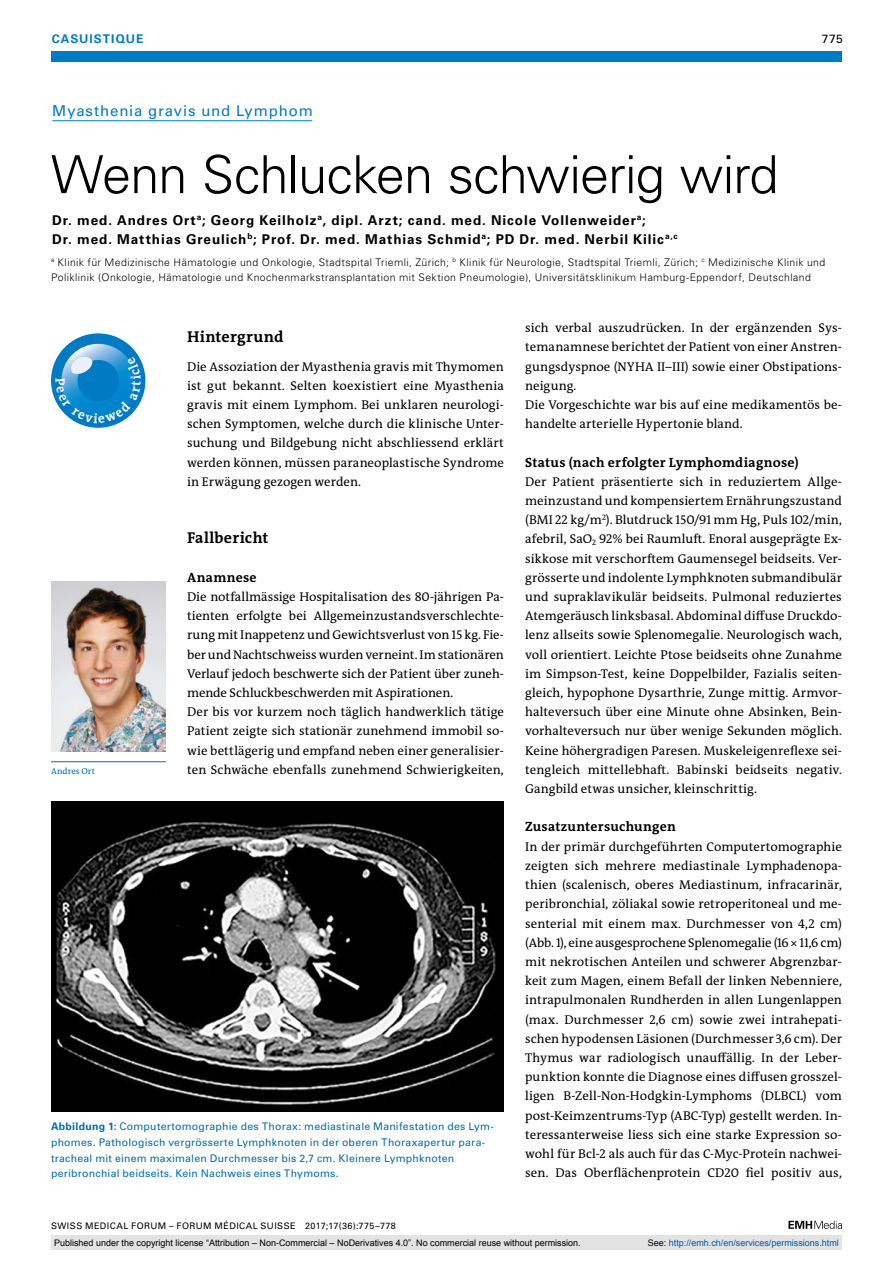
<style>
.page{position:relative;width:893px;height:1263px;background:#fff}
.page>*{position:absolute;margin:0;border:0;box-sizing:border-box;transform-origin:0 0}
.t1{font:300 52.5px "Univers LT Std";letter-spacing:-.02em;color:#000}
.t2{font:700 15.75px "The Antiqua B W7";letter-spacing:.015em;color:#000}
.t3{font:15px "Univers LT Std";letter-spacing:.055em;color:#007ac3}
.t4{font:700 13.5px/19.2px "Univers LT Std";letter-spacing:.07em;color:#000}
.t5{font:700 13.5px "The Antiqua B W7";letter-spacing:.02em;color:#000}
.t6{font:12.75px/19.2px "The Antiqua B W5 Plain";letter-spacing:.005em;color:#000;text-align:justify}
.t7{font:700 12px "Univers LT Std";letter-spacing:.08em;color:#007ac3}
.t8{font:12px "Univers LT Std";color:#000}
.t9{font:300 10.5px/15px "Univers LT Std";letter-spacing:.04em;color:#000}
.t10{font:10.5px/15.8px "Univers LT Std";letter-spacing:.02em;color:#006dae}
.t11{font:9px "Arial";color:#000}
.t12{font:9px "Univers LT Std";letter-spacing:.05em;color:#000}
.t13{font:9px "Arial";color:#005ba9}
.t14{font:8.7px "The Antiqua B W5 Plain";letter-spacing:.01em;color:#006dae}
.s1{font-weight:700}
.s2{color:#000}
</style>
<div class="page">
<div style="left:51px;top:51px;width:791px;height:11px;background:#007ac3"></div>
<svg style="left:788px;top:1221px;width:54px;height:8px"></svg>
<hr style="left:52px;top:120px;width:260px;height:1px;background:#007ac3">
<hr style="left:51px;top:761px;width:115px;height:1px;background:#006dae">
<img style="left:51px;top:581px;width:115px;height:170px">
<img style="left:51px;top:801px;width:453px;height:311px">
<div style="left:51px;top:1235px;width:791px;height:15px;background:#e3e3e3"></div>
<svg style="left:51px;top:333px;width:94px;height:95px"></svg>
<p class="t7" style="left:52px;top:31px;width:93px">CASUISTIQUE</p>
<p class="t8" style="left:822px;top:31px;width:23px">775</p>
<p class="t3" style="left:52px;top:102px;width:262px">Myasthenia gravis und Lymphom</p>
<h1 class="t1" style="left:51px;top:143px;width:729px">Wenn Schlucken schwierig wird</h1>
<p class="t4" style="left:52px;top:211px;width:627px">Dr. med. Andres Ort<sup>a</sup>; Georg Keilholz<sup>a</sup>, dipl. Arzt; cand. med. Nicole Vollenweider<sup>a</sup>;<br>Dr. med. Matthias Greulich<sup>b</sup>; Prof. Dr. med. Mathias Schmid<sup>a</sup>; PD Dr. med. Nerbil Kilic<sup>a,c</sup></p>
<p class="t9" style="left:51px;top:254px;width:776px"><sup>a</sup> Klinik für Medizinische Hämatologie und Onkologie, Stadtspital Triemli, Zürich; <sup>b</sup> Klinik für Neurologie, Stadtspital Triemli, Zürich; <sup>c</sup> Medizinische Klinik und<br>Poliklinik (Onkologie, Hämatologie und Knochenmarkstransplantation mit Sektion Pneumologie), Universitätsklinikum Hamburg-Eppendorf, Deutschland</p>
<p class="t14" style="left:51px;top:765px;width:46px">Andres Ort</p>
<p class="t2" style="left:187px;top:326px;width:98px">Hintergrund</p>
<p class="t6" style="left:187px;top:357px;width:318px">Die Assoziation der Myasthenia gravis mit Thymomen ist gut bekannt. Selten koexistiert eine Myasthenia gravis mit einem Lymphom. Bei unklaren neurologi&shy;schen Symptomen, welche durch die klinische Unter&shy;suchung und Bildgebung nicht abschliessend erklärt werden können, müssen paraneoplastische Syndrome in Erwägung gezogen werden.</p>
<p class="t2" style="left:187px;top:528px;width:83px">Fallbericht</p>
<p class="t5" style="left:187px;top:569px;width:71px">Anamnese</p>
<p class="t6" style="left:187px;top:587px;width:318px;text-align:left">Die notfallmässige Hospitalisation des 80-jährigen Pa&shy;tienten erfolgte bei Allgemeinzustandsverschlechte&shy;rung mit Inappetenz und Gewichtsverlust von 15 kg. Fie&shy;ber und Nachtschweiss wurden verneint. Im stationären Verlauf jedoch beschwerte sich der Patient über zuneh&shy;mende Schluckbeschwerden mit Aspirationen.<br>Der bis vor kurzem noch täglich handwerklich tätige Patient zeigte sich stationär zunehmend immobil so&shy;wie bettlägerig und empfand neben einer generalisier&shy;ten Schwäche ebenfalls zunehmend Schwierigkeiten,</p>
<p class="t10" style="left:51px;top:1118px;width:444px"><span class="s1">Abbildung 1:</span> Computertomographie des Thorax: mediastinale Manifestation des Lym&shy;phomes. Pathologisch vergrösserte Lymphknoten in der oberen Thoraxapertur para&shy;tracheal mit einem maximalen Durchmesser bis 2,7 cm. Kleinere Lymphknoten peribronchial beidseits. Kein Nachweis eines Thymoms.</p>
<p class="t12" style="left:51px;top:1220px;width:346px">SWISS MEDICAL FORUM – FORUM MÉDICAL SUISSE 2017;17(36):775–778</p>
<p class="t6" style="left:525px;top:318px;width:318px;text-align:left">sich verbal auszudrücken. In der ergänzenden Sys&shy;temanamnese berichtet der Patient von einer Anstren&shy;gungsdyspnoe (NYHA II–III) sowie einer Obstipations&shy;neigung.<br>Die Vorgeschichte war bis auf eine medikamentös be&shy;handelte arterielle Hypertonie bland.</p>
<p class="t5" style="left:525px;top:453px;width:275px">Status (nach erfolgter Lymphomdiagnose)</p>
<p class="t6" style="left:525px;top:472px;width:318px">Der Patient präsentierte sich in reduziertem Allge&shy;meinzustand und kompensiertem Ernährungszustand (BMI 22 kg/m<sup>2</sup>). Blutdruck 150/91 mm Hg, Puls 102/min, afebril, SaO<sub>2</sub> 92% bei Raumluft. Enoral ausgeprägte Ex&shy;sikkose mit verschorftem Gaumensegel beidseits. Ver&shy;grösserte und indolente Lymphknoten submandibulär und supraklavikulär beidseits. Pulmonal reduziertes Atemgeräusch linksbasal. Abdominal diffuse Druckdo&shy;lenz allseits sowie Splenomegalie. Neurologisch wach, voll orientiert. Leichte Ptose beidseits ohne Zunahme im Simpson-Test, keine Doppelbilder, Fazialis seiten&shy;gleich, hypophone Dysarthrie, Zunge mittig. Armvor&shy;halteversuch über eine Minute ohne Absinken, Bein&shy;vorhalteversuch nur über wenige Sekunden möglich.<br>Keine höhergradigen Paresen. Muskeleigenreflexe sei&shy;tengleich mittellebhaft. Babinski beidseits negativ.<br>Gangbild etwas unsicher, kleinschrittig.</p>
<p class="t5" style="left:525px;top:818px;width:152px">Zusatzuntersuchungen</p>
<p class="t6" style="left:525px;top:837px;width:318px">In der primär durchgeführten Computertomographie zeigten sich mehrere mediastinale Lymphadenopa&shy;thien (scalenisch, oberes Mediastinum, infracarinär, peribronchial, zöliakal sowie retroperitoneal und me&shy;senterial mit einem max. Durchmesser von 4,2 cm) (Abb. 1), eine ausgesprochene Splenomegalie (16 × 11,6 cm) mit nekrotischen Anteilen und schwerer Abgrenzbar&shy;keit zum Magen, einem Befall der linken Nebenniere, intrapulmonalen Rundherden in allen Lungenlappen (max. Durchmesser 2,6 cm) sowie zwei intrahepati&shy;schen hypodensen Läsionen (Durchmesser 3,6 cm). Der Thymus war radiologisch unauffällig. In der Leber&shy;punktion konnte die Diagnose eines diffusen grosszel&shy;ligen B-Zell-Non-Hodgkin-Lymphoms (DLBCL) vom post-Keimzentrums-Typ (ABC-Typ) gestellt werden. In&shy;teressanterweise liess sich eine starke Expression so&shy;wohl für Bcl-2 als auch für das C-Myc-Protein nachwei&shy;sen. Das Oberflächenprotein CD20 fiel positiv aus,</p>
<p class="t11" style="left:54px;top:1237px;width:528px">Published under the copyright license “Attribution – Non-Commercial – NoDerivatives 4.0”. No commercial reuse without permission.</p>
<p class="t13" style="left:648px;top:1237px;width:193px"><span class="s2">See:</span> http://emh.ch/en/services/permissions.html</p>
</div>
